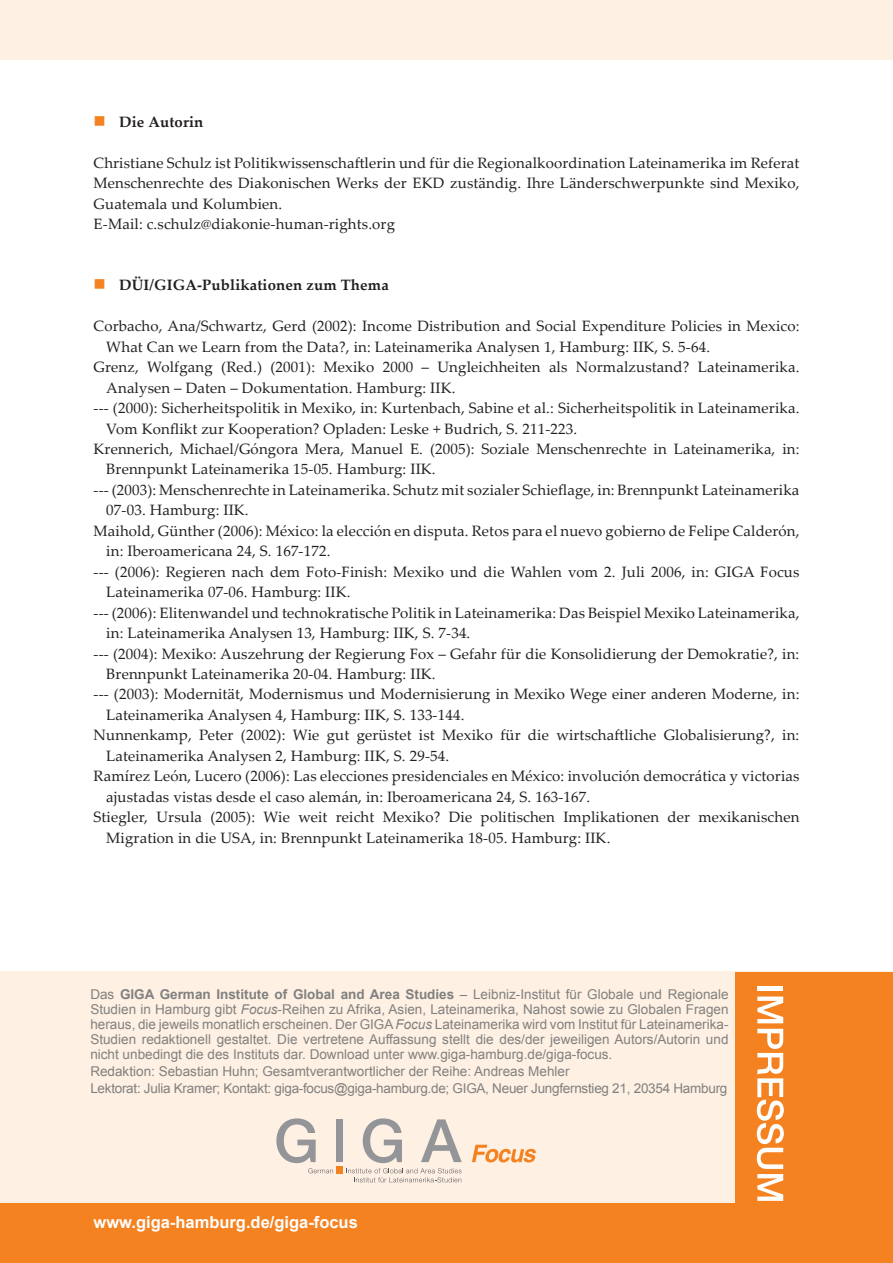
<style>
.page{position:relative;width:893px;height:1263px;background:#fff}
.page>*{position:absolute;margin:0;border:0;box-sizing:border-box;transform-origin:0 0}
.foc__text_fußzeile{font:700 16.5px "Arial";color:#fff}
.t1{font:16.5px "Wingdings";color:#f58220}
.foc__text_literatur{font:15px/20.4px "Palatino Linotype";letter-spacing:.01em;color:#231f20}
.foc__text_1_absatz_f{font:15px/20.4px "Palatino Linotype";letter-spacing:.01em;color:#231f20;text-align:justify}
.foc__letzte_seite_au{font:700 15px "Palatino Linotype";letter-spacing:.01em;color:#231f20}
.foc__letzte_seite_im{font:13.5px/15px "Arial";color:#818181;text-align:justify}
.foc__letzte_seite_im-2{font:13.5px "Arial";letter-spacing:-.02em;color:#818181}
.s1{font-weight:700}
.s2{font-style:italic}
</style>
<div class="page">
<div style="left:0;top:971px;width:893px;height:291px;background:#fef0e2"></div>
<div style="left:736px;top:972px;width:157px;height:291px;background:#f58220"></div>
<div style="left:757px;top:986px;width:26px;height:5px;background:#fff"></div>
<svg style="left:757px;top:996px;width:26px;height:27px"></svg>
<svg style="left:757px;top:1029px;width:27px;height:172px"></svg>
<div style="left:0;top:1203px;width:742px;height:59px;background:#f58220"></div>
<div style="left:0;top:0;width:893px;height:60px;background:#fef0e2"></div>
<div style="left:336px;top:1119px;width:7px;height:43px;background:#939598"></div>
<svg style="left:276px;top:1118px;width:57px;height:55px"></svg>
<svg style="left:346px;top:1118px;width:116px;height:64px"></svg>
<div style="left:336px;top:1166px;width:7px;height:7px;background:#f58220"></div>
<svg style="left:472px;top:1145px;width:64px;height:17px"></svg>
<p class="t1" style="left:94px;top:112px;width:14px">■</p>
<p class="foc__letzte_seite_au" style="left:119px;top:111px;width:86px">Die Autorin</p>
<p class="foc__text_1_absatz_f" style="left:94px;top:152px;width:707px">Christiane Schulz ist Politikwissenschaftlerin und für die Regionalkoordination Lateinamerika im Referat Menschenrechte des Diakonischen Werks der EKD zuständig. Ihre Länderschwerpunkte sind Mexiko, Guatemala und Kolumbien.</p>
<p class="foc__text_1_absatz_f" style="left:94px;top:213px;width:303px">E-Mail: c.schulz@diakonie-human-rights.org</p>
<p class="foc__letzte_seite_au" style="left:119px;top:275px;width:271px">DÜI/GIGA-Publikationen zum Thema</p>
<p class="foc__text_literatur" style="left:106px;top:315px;width:695px;text-indent:-13px">Corbacho, Ana/Schwartz, Gerd (2002): Income Distribution and Social Expenditure Policies in Mexico:<br>What Can we Learn from the Data?, in: Lateinamerika Analysen 1, Hamburg: IIK, S. 5-64.</p>
<p class="foc__text_literatur" style="left:106px;top:356px;width:695px;text-indent:-13px">Grenz, Wolfgang (Red.) (2001): Mexiko 2000 – Ungleichheiten als Normalzustand? Lateinamerika.<br>Analysen – Daten – Dokumentation. Hamburg: IIK.</p>
<p class="foc__text_literatur" style="left:106px;top:397px;width:695px;text-indent:-13px">--- (2000): Sicherheitspolitik in Mexiko, in: Kurtenbach, Sabine et al.: Sicherheitspolitik in Lateinamerika.<br>Vom Konflikt zur Kooperation? Opladen: Leske + Budrich, S. 211-223.</p>
<p class="foc__text_literatur" style="left:106px;top:438px;width:695px;text-indent:-13px">Krennerich, Michael/Góngora Mera, Manuel E. (2005): Soziale Menschenrechte in Lateinamerika, in:<br>Brennpunkt Lateinamerika 15-05. Hamburg: IIK.</p>
<p class="foc__text_literatur" style="left:106px;top:479px;width:695px;text-indent:-13px">--- (2003): Menschenrechte in Lateinamerika. Schutz mit sozialer Schieflage, in: Brennpunkt Lateinamerika<br>07-03. Hamburg: IIK.</p>
<p class="foc__text_literatur" style="left:106px;top:520px;width:695px;text-indent:-13px">Maihold, Günther (2006): México: la elección en disputa. Retos para el nuevo gobierno de Felipe Calderón, in: Iberoamericana 24, S. 167-172.</p>
<p class="foc__text_literatur" style="left:106px;top:561px;width:695px;text-indent:-13px">--- (2006): Regieren nach dem Foto-Finish: Mexiko und die Wahlen vom 2. Juli 2006, in: GIGA Focus<br>Lateinamerika 07-06. Hamburg: IIK.</p>
<p class="foc__text_literatur" style="left:106px;top:602px;width:695px;text-indent:-13px">--- (2006): Elitenwandel und technokratische Politik in Lateinamerika: Das Beispiel Mexiko Lateinamerika, in: Lateinamerika Analysen 13, Hamburg: IIK, S. 7-34.</p>
<p class="foc__text_literatur" style="left:106px;top:643px;width:694px;text-indent:-13px">--- (2004): Mexiko: Auszehrung der Regierung Fox – Gefahr für die Konsolidierung der Demokratie?, in:<br>Brennpunkt Lateinamerika 20-04. Hamburg: IIK.</p>
<p class="foc__text_literatur" style="left:106px;top:684px;width:695px;text-indent:-13px">--- (2003): Modernität, Modernismus und Modernisierung in Mexiko Wege einer anderen Moderne, in:<br>Lateinamerika Analysen 4, Hamburg: IIK, S. 133-144.</p>
<p class="foc__text_literatur" style="left:106px;top:724px;width:694px;text-indent:-13px">Nunnenkamp, Peter (2002): Wie gut gerüstet ist Mexiko für die wirtschaftliche Globalisierung?, in:<br>Lateinamerika Analysen 2, Hamburg: IIK, S. 29-54.</p>
<p class="foc__text_literatur" style="left:106px;top:765px;width:695px;text-indent:-13px">Ramírez León, Lucero (2006): Las elecciones presidenciales en México: involución democrática y victorias ajustadas vistas desde el caso alemán, in: Iberoamericana 24, S. 163-167.</p>
<p class="foc__text_literatur" style="left:106px;top:806px;width:695px;text-indent:-13px">Stiegler, Ursula (2005): Wie weit reicht Mexiko? Die politischen Implikationen der mexikanischen<br>Migration in die USA, in: Brennpunkt Lateinamerika 18-05. Hamburg: IIK.</p>
<p class="t1" style="left:94px;top:276px;width:14px">■</p>
<p class="foc__letzte_seite_im" style="left:90px;top:986px;width:640px">Das <span class="s1">GIGA German Institute of Global and Area Studies</span> – Leibniz-Institut für Globale und Regionale Studien in Hamburg gibt <span class="s2">Focus</span>-Reihen zu Afrika, Asien, Lateinamerika, Nahost sowie zu Globalen Fragen heraus, die jeweils monatlich erscheinen. Der GIGA <span class="s2">Focus</span> Lateinamerika wird vom Institut für Lateinamerika-Studien redaktionell gestaltet. Die vertretene Auffassung stellt die des/der jeweiligen Autors/Autorin und nicht unbedingt die des Instituts dar. Download unter www.giga-hamburg.de/giga-focus.</p>
<p class="foc__letzte_seite_im" style="left:90px;top:1064px;width:481px">Redaktion: Sebastian Huhn; Gesamtverantwortlicher der Reihe: Andreas Mehler</p>
<p class="foc__letzte_seite_im-2" style="left:90px;top:1079px;width:639px">Lektorat: Julia Kramer; Kontakt: giga-focus@giga-hamburg.de; GIGA, Neuer Jungfernstieg 21, 20354 Hamburg</p>
<p class="foc__text_fußzeile" style="left:94px;top:1211px;width:266px">www.giga-hamburg.de/giga-focus</p>
</div>
